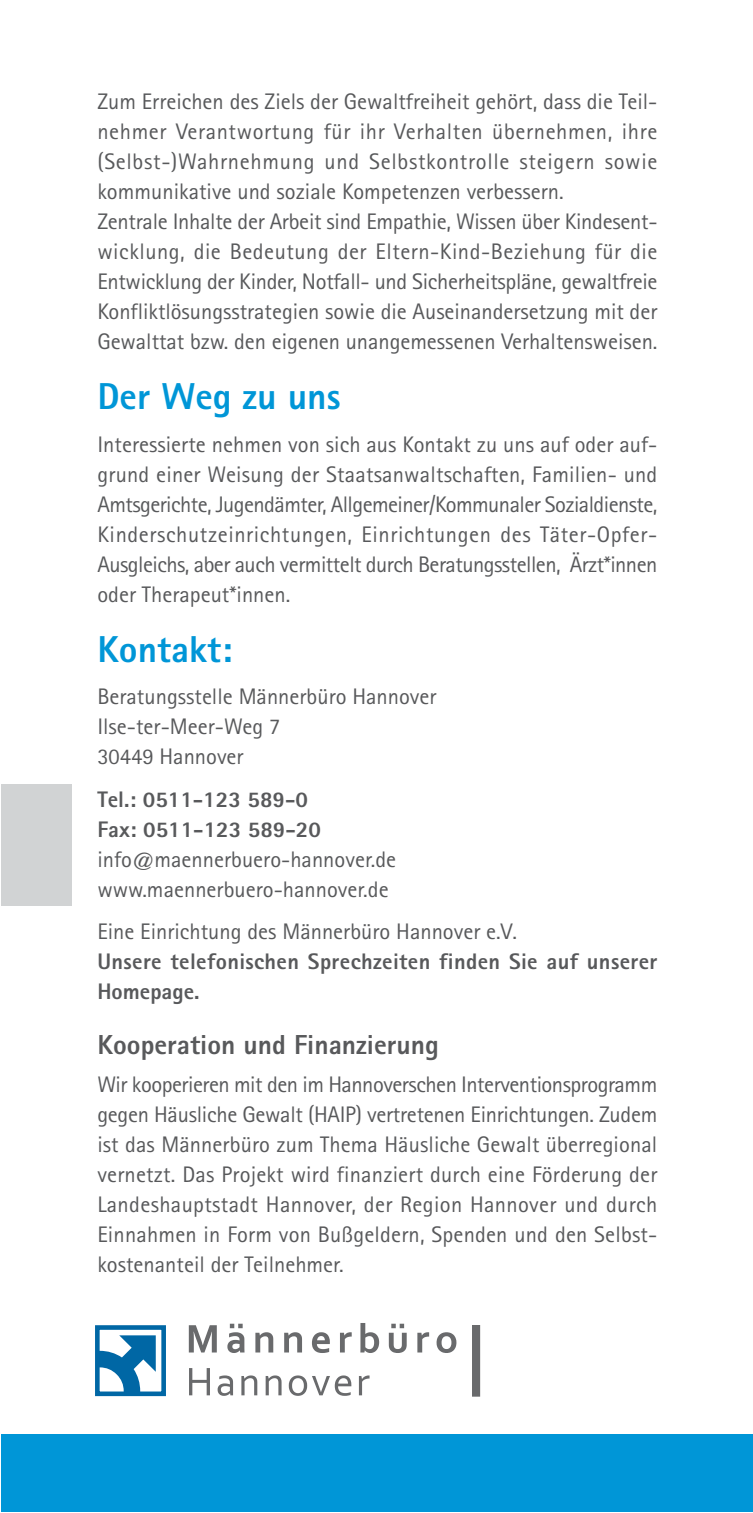
<style>
.page{position:relative;width:753px;height:1513px;background:#fff}
.page>*{position:absolute;margin:0;border:0;box-sizing:border-box;transform-origin:0 0}
.t1{font:800 37.5px "AT Rotis Sans Serif";color:#0096d7}
.t2{font:800 27.5px "AT Rotis Sans Serif";color:#58595b}
.t3{font:22.5px/30px "AT Rotis Sans Serif";color:#58595b}
.t4{font:800 22.5px/30px "AT Rotis Sans Serif";letter-spacing:.015em;color:#58595b}
</style>
<div class="page">
<div style="left:1px;top:784px;width:71px;height:121px;background:#d1d3d4"></div>
<svg style="left:101px;top:1335px;width:55px;height:55px"></svg>
<div style="left:95px;top:1325px;width:71px;height:71px;border:5px solid #0067a5"></div>
<div style="left:472px;top:1325px;width:8px;height:71px;background:#696a6c"></div>
<svg style="left:189px;top:1368px;width:21px;height:27px"></svg>
<svg style="left:217px;top:1375px;width:16px;height:20px"></svg>
<svg style="left:241px;top:1375px;width:16px;height:20px"></svg>
<svg style="left:265px;top:1375px;width:16px;height:20px"></svg>
<svg style="left:289px;top:1375px;width:62px;height:20px"></svg>
<svg style="left:359px;top:1375px;width:10px;height:20px"></svg>
<svg style="left:189px;top:1325px;width:28px;height:27px"></svg>
<svg style="left:227px;top:1323px;width:17px;height:30px"></svg>
<svg style="left:255px;top:1332px;width:18px;height:20px"></svg>
<svg style="left:284px;top:1332px;width:18px;height:20px"></svg>
<svg style="left:312px;top:1332px;width:18px;height:21px"></svg>
<svg style="left:340px;top:1332px;width:11px;height:20px"></svg>
<svg style="left:360px;top:1323px;width:19px;height:30px"></svg>
<svg style="left:389px;top:1323px;width:17px;height:30px"></svg>
<svg style="left:417px;top:1332px;width:12px;height:20px"></svg>
<svg style="left:436px;top:1332px;width:20px;height:21px"></svg>
<div style="left:1px;top:1434px;width:751px;height:77px;background:#0096d7"></div>
<p class="t3" style="left:97px;top:89px;width:561px">Zum Erreichen des Ziels der Gewaltfreiheit gehört, dass die Teil&shy;nehmer Verantwortung für ihr Verhalten übernehmen, ihre (Selbst-)Wahrnehmung und Selbstkontrolle steigern sowie kommunikative und soziale Kompetenzen verbessern.<br>Zentrale Inhalte der Arbeit sind Empathie, Wissen über Kindesent&shy;wicklung, die Bedeutung der Eltern-Kind-Beziehung für die Entwicklung der Kinder, Notfall- und Sicherheitspläne, gewaltfreie Konfliktlösungsstrategien sowie die Auseinandersetzung mit der Gewalttat bzw. den eigenen unangemessenen Verhaltensweisen.</p>
<h1 class="t1" style="left:97px;top:382px;width:245px">Der Weg zu uns</h1>
<p class="t3" style="left:97px;top:431px;width:561px;text-align:justify">Interessierte nehmen von sich aus Kontakt zu uns auf oder auf&shy;grund einer Weisung der Staatsanwaltschaften, Familien- und Amtsgerichte, Jugendämter, Allgemeiner/Kommunaler Sozialdienste, Kinderschutzeinrichtungen, Einrichtungen des Täter-Opfer-Ausgleichs, aber auch vermittelt durch Beratungsstellen, Ärzt*innen oder Therapeut*innen.</p>
<h1 class="t1" style="left:97px;top:635px;width:136px">Kontakt:</h1>
<p class="t3" style="left:97px;top:684px;width:341px">Beratungsstelle Männerbüro Hannover<br>Ilse-ter-Meer-Weg 7<br>30449 Hannover</p>
<p class="t4" style="left:97px;top:786px;width:225px">Tel.: 0511-123 589-0<br>Fax: 0511-123 589-20</p>
<p class="t3" style="left:97px;top:846px;width:300px">info@maennerbuero-hannover.de www.maennerbuero-hannover.de</p>
<p class="t3" style="left:97px;top:919px;width:421px">Eine Einrichtung des Männerbüro Hannover e.V.</p>
<p class="t4" style="left:97px;top:949px;width:561px">Unsere telefonischen Sprechzeiten finden Sie auf unserer<br>Homepage.</p>
<p class="t2" style="left:97px;top:1034px;width:343px">Kooperation und Finanzierung</p>
<p class="t3" style="left:97px;top:1071px;width:561px;text-align:justify">Wir kooperieren mit den im Hannoverschen Interventionsprogramm gegen Häusliche Gewalt (HAIP) vertretenen Einrichtungen. Zudem ist das Männerbüro zum Thema Häusliche Gewalt überregional vernetzt. Das Projekt wird finanziert durch eine Förderung der Landeshauptstadt Hannover, der Region Hannover und durch Einnahmen in Form von Bußgeldern, Spenden und den Selbst&shy;kostenanteil der Teilnehmer.</p>
</div>
